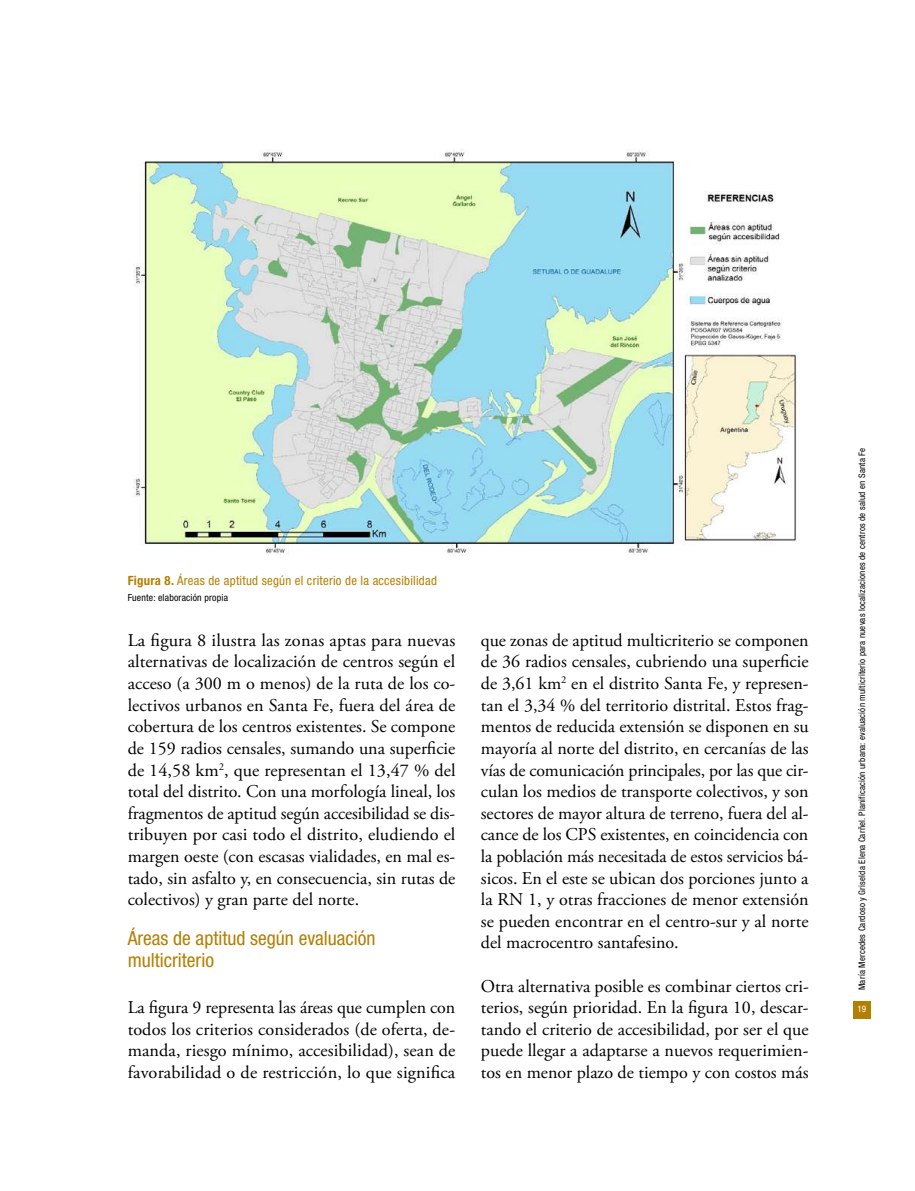
<style>
.page{position:relative;width:915px;height:1191px;background:#fff}
.page>*{position:absolute;margin:0;border:0;box-sizing:border-box;transform-origin:0 0}
.t1{font:condensed 19.5px/22.5px "Helvetica Neue LT Std";color:#b37f00}
.t2{font:18px/21.6px "Adobe Garamond Pro";color:#000;text-align:justify}
.t3{font:condensed 12.75px "Helvetica Neue LT Std";letter-spacing:.02em;color:#b37f00}
.t4{font:condensed 9.75px "Helvetica Neue LT Std";letter-spacing:.02em;color:#000}
.t5{font:condensed 9px "Helvetica Neue LT Std";letter-spacing:.02em;color:#000}
.t6{font:condensed 9px "Helvetica Neue LT Std";color:#fff}
.s1{font-weight:700}
</style>
<div class="page">
<div style="left:852px;top:1000px;width:18px;height:18px;background:#b37f00"></div>
<img style="left:133px;top:150px;width:664px;height:406px">
<p class="t3" style="left:128px;top:573px;width:310px"><span class="s1">Figura 8.</span> Áreas de aptitud según el criterio de la accesibilidad</p>
<p class="t4" style="left:128px;top:592px;width:102px">Fuente: elaboración propia</p>
<p class="t2" style="left:128px;top:630px;width:329px">La figura 8 ilustra las zonas aptas para nuevas alternativas de localización de centros según el acceso (a 300 m o menos) de la ruta de los co&shy;lectivos urbanos en Santa Fe, fuera del área de cobertura de los centros existentes. Se compone de 159 radios censales, sumando una superficie de 14,58 km<sup>2</sup>, que representan el 13,47 % del total del distrito. Con una morfología lineal, los fragmentos de aptitud según accesibilidad se dis&shy;tribuyen por casi todo el distrito, eludiendo el margen oeste (con escasas vialidades, en mal es&shy;tado, sin asfalto y, en consecuencia, sin rutas de colectivos) y gran parte del norte.</p>
<p class="t1" style="left:128px;top:926px;width:249px">Áreas de aptitud según evaluación multicriterio</p>
<p class="t2" style="left:128px;top:997px;width:329px">La figura 9 representa las áreas que cumplen con todos los criterios considerados (de oferta, de&shy;manda, riesgo mínimo, accesibilidad), sean de favorabilidad o de restricción, lo que significa</p>
<p class="t2" style="left:480px;top:630px;width:329px">que zonas de aptitud multicriterio se componen de 36 radios censales, cubriendo una superficie de 3,61 km<sup>2</sup> en el distrito Santa Fe, y represen&shy;tan el 3,34 % del territorio distrital. Estos frag&shy;mentos de reducida extensión se disponen en su mayoría al norte del distrito, en cercanías de las vías de comunicación principales, por las que cir&shy;culan los medios de transporte colectivos, y son sectores de mayor altura de terreno, fuera del al&shy;cance de los CPS existentes, en coincidencia con la población más necesitada de estos servicios bá&shy;sicos. En el este se ubican dos porciones junto a la RN 1, y otras fracciones de menor extensión se pueden encontrar en el centro-sur y al norte del macrocentro santafesino.</p>
<p class="t2" style="left:480px;top:975px;width:329px">Otra alternativa posible es combinar ciertos cri&shy;terios, según prioridad. En la figura 10, descar&shy;tando el criterio de accesibilidad, por ser el que puede llegar a adaptarse a nuevos requerimien&shy;tos en menor plazo de tiempo y con costos más</p>
<p class="t5" style="left:856px;top:990px;width:543px;rotate:-90deg">María Mercedes Cardoso y Griselda Elena Carñel. Planificación urbana: evaluación multicriterio para nuevas localizaciones de centros de salud en Santa Fe</p>
<p class="t6" style="left:857px;top:1004px;width:10px">19</p>
</div>
